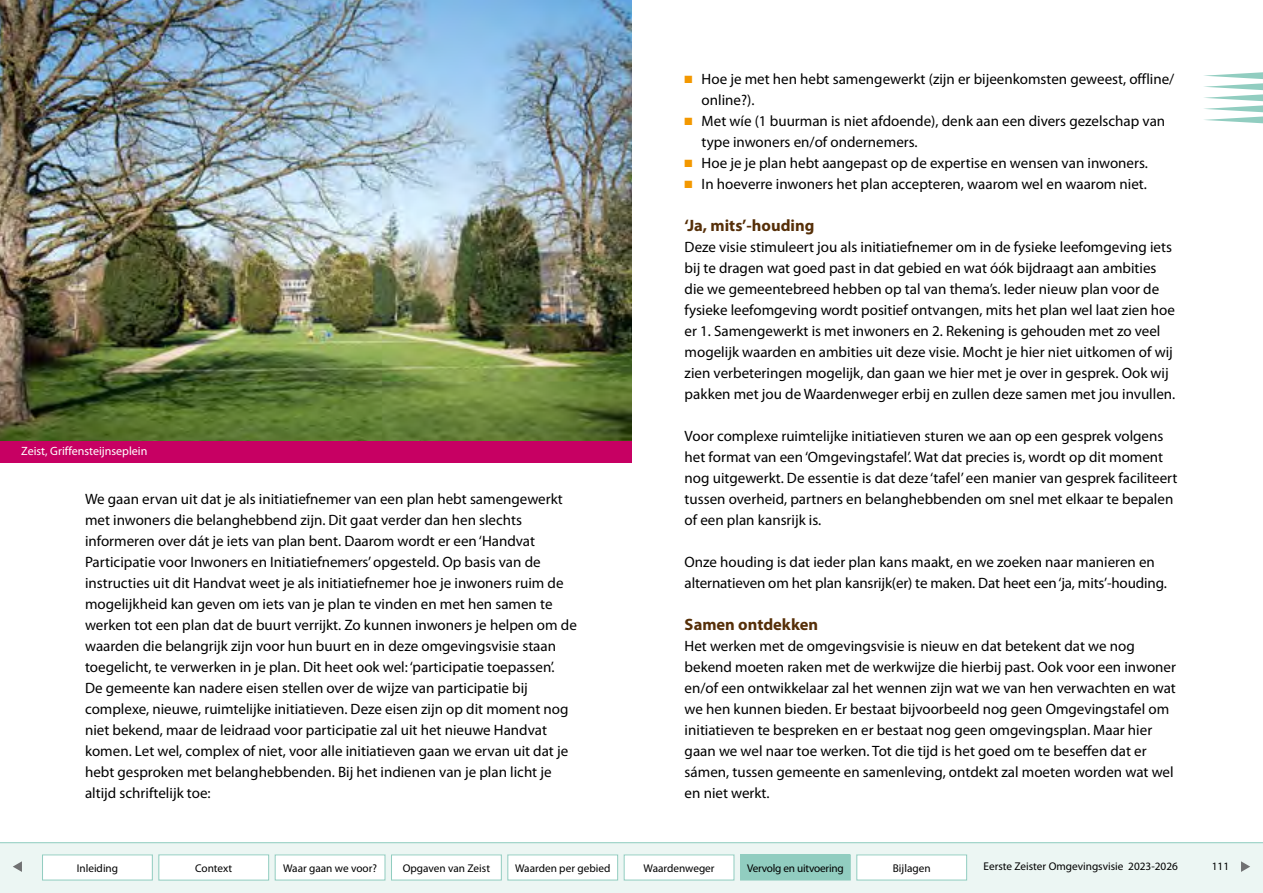
<style>
.page{position:relative;width:1263px;height:893px;background:#fff}
.page>*{position:absolute;margin:0;border:0;box-sizing:border-box;transform-origin:0 0}
.P__Kop_3_zonder_blo{font:700 16.5px "Myriad Pro";color:#562f08}
.P__Platte_tekst{font:15px/21px "Myriad Pro";color:#000}
.H2__Kop_2{font:15px/21px "Myriad Pro";color:#000}
.P__Plat_Inspringen{font:15px/21px "Myriad Pro";color:#000}
.P__Bijschrift_WIT{font:12px "Myriad Pro";color:#fff}
.t1{font:11.25px "Myriad Pro";color:#000}
.t2{font:11.25px "Myriad Pro";letter-spacing:-.02em;color:#000}
.s1{color:#f39800}
</style>
<div class="page">
<img style="left:0;top:0;width:631px;height:441px">
<div style="left:0;top:441px;width:631px;height:21px;background:#c70063"></div>
<svg style="left:1204px;top:72px;width:59px;height:51px"></svg>
<svg style="left:0;top:842px;width:1263px;height:51px;background:#e7f4f0"></svg>
<div style="left:43px;top:855px;width:109px;height:25px;background:#fff"></div>
<div style="left:42px;top:854px;width:111px;height:26px;border:1px solid #91cdc0"></div>
<div style="left:159px;top:855px;width:110px;height:25px;background:#fff"></div>
<div style="left:158px;top:854px;width:111px;height:26px;border:1px solid #91cdc0"></div>
<div style="left:275px;top:855px;width:110px;height:25px;background:#fff"></div>
<div style="left:275px;top:854px;width:110px;height:26px;border:1px solid #91cdc0"></div>
<div style="left:391px;top:855px;width:110px;height:25px;background:#fff"></div>
<div style="left:391px;top:854px;width:111px;height:26px;border:1px solid #91cdc0"></div>
<div style="left:508px;top:855px;width:110px;height:25px;background:#fff"></div>
<div style="left:507px;top:854px;width:111px;height:26px;border:1px solid #91cdc0"></div>
<div style="left:624px;top:855px;width:110px;height:25px;background:#fff"></div>
<div style="left:624px;top:854px;width:110px;height:26px;border:1px solid #91cdc0"></div>
<div style="left:740px;top:855px;width:110px;height:25px;background:#91cdc0"></div>
<div style="left:740px;top:854px;width:111px;height:26px;border:1px solid #91cdc0"></div>
<div style="left:857px;top:855px;width:110px;height:25px;background:#fff"></div>
<div style="left:856px;top:854px;width:111px;height:26px;border:1px solid #91cdc0"></div>
<svg style="left:13px;top:861px;width:9px;height:11px"></svg>
<svg style="left:1241px;top:861px;width:9px;height:11px"></svg>
<p class="P__Bijschrift_WIT" style="left:21px;top:445px;width:128px">Zeist, Griffensteijnseplein</p>
<p class="P__Platte_tekst" style="left:85px;top:489px;width:493px">We gaan ervan uit dat je als initiatiefnemer van een plan hebt samengewerkt met inwoners die belanghebbend zijn. Dit gaat verder dan hen slechts informeren over dát je iets van plan bent. Daarom wordt er een ‘Handvat Participatie voor Inwoners en Initiatiefnemers’ opgesteld. Op basis van de instructies uit dit Handvat weet je als initiatiefnemer hoe je inwoners ruim de mogelijkheid kan geven om iets van je plan te vinden en met hen samen te werken tot een plan dat de buurt verrijkt. Zo kunnen inwoners je helpen om de waarden die belangrijk zijn voor hun buurt en in deze omgevingsvisie staan toegelicht, te verwerken in je plan. Dit heet ook wel: ‘participatie toepassen’.<br>De gemeente kan nadere eisen stellen over de wijze van participatie bij complexe, nieuwe, ruimtelijke initiatieven. Deze eisen zijn op dit moment nog niet bekend, maar de leidraad voor participatie zal uit het nieuwe Handvat komen. Let wel, complex of niet, voor alle initiatieven gaan we ervan uit dat je hebt gesproken met belanghebbenden. Bij het indienen van je plan licht je altijd schriftelijk toe:</p>
<p class="P__Plat_Inspringen" style="left:702px;top:69px;width:474px;text-indent:-17px"><span class="s1">■</span> Hoe je met hen hebt samengewerkt (zijn er bijeenkomsten geweest, offline/ online?).</p>
<p class="P__Plat_Inspringen" style="left:702px;top:111px;width:465px;text-indent:-17px"><span class="s1">■</span> Met wíe (1 buurman is niet afdoende), denk aan een divers gezelschap van type inwoners en/of ondernemers.</p>
<p class="P__Plat_Inspringen" style="left:685px;top:153px;width:465px"><span class="s1">■</span> Hoe je je plan hebt aangepast op de expertise en wensen van inwoners.</p>
<p class="P__Plat_Inspringen" style="left:685px;top:174px;width:464px"><span class="s1">■</span> In hoeverre inwoners het plan accepteren, waarom wel en waarom niet.</p>
<p class="P__Kop_3_zonder_blo" style="left:685px;top:216px;width:131px">‘Ja, mits’-houding</p>
<p class="P__Platte_tekst" style="left:685px;top:237px;width:492px">Deze visie stimuleert jou als initiatiefnemer om in de fysieke leefomgeving iets bij te dragen wat goed past in dat gebied en wat óók bijdraagt aan ambities die we gemeentebreed hebben op tal van thema’s. Ieder nieuw plan voor de fysieke leefomgeving wordt positief ontvangen, mits het plan wel laat zien hoe er 1. Samengewerkt is met inwoners en 2. Rekening is gehouden met zo veel mogelijk waarden en ambities uit deze visie. Mocht je hier niet uitkomen of wij zien verbeteringen mogelijk, dan gaan we hier met je over in gesprek. Ook wij pakken met jou de Waardenweger erbij en zullen deze samen met jou invullen.</p>
<p class="P__Platte_tekst" style="left:685px;top:426px;width:494px">Voor complexe ruimtelijke initiatieven sturen we aan op een gesprek volgens het format van een ‘Omgevingstafel’. Wat dat precies is, wordt op dit moment nog uitgewerkt. De essentie is dat deze ‘tafel’ een manier van gesprek faciliteert tussen overheid, partners en belanghebbenden om snel met elkaar te bepalen of een plan kansrijk is.</p>
<p class="P__Platte_tekst" style="left:685px;top:552px;width:484px">Onze houding is dat ieder plan kans maakt, en we zoeken naar manieren en alternatieven om het plan kansrijk(er) te maken. Dat heet een ‘ja, mits’-houding.</p>
<p class="P__Kop_3_zonder_blo" style="left:685px;top:615px;width:135px">Samen ontdekken</p>
<h2 class="H2__Kop_2" style="left:685px;top:636px;width:493px">Het werken met de omgevingsvisie is nieuw en dat betekent dat we nog bekend moeten raken met de werkwijze die hierbij past. Ook voor een inwoner en/of een ontwikkelaar zal het wennen zijn wat we van hen verwachten en wat we hen kunnen bieden. Er bestaat bijvoorbeeld nog geen Omgevingstafel om initiatieven te bespreken en er bestaat nog geen omgevingsplan. Maar hier gaan we wel naar toe werken. Tot die tijd is het goed om te beseffen dat er sámen, tussen gemeente en samenleving, ontdekt zal moeten worden wat wel en niet werkt.</h2>
<p class="t1" style="left:77px;top:862px;width:43px">Inleiding</p>
<p class="t1" style="left:195px;top:862px;width:39px">Context</p>
<p class="t1" style="left:283px;top:862px;width:95px">Waar gaan we voor?</p>
<p class="t1" style="left:403px;top:862px;width:89px">Opgaven van Zeist</p>
<p class="t1" style="left:515px;top:862px;width:97px">Waarden per gebied</p>
<p class="t1" style="left:643px;top:862px;width:73px">Waardenweger</p>
<p class="t2" style="left:747px;top:862px;width:98px">Vervolg en uitvoering</p>
<p class="t1" style="left:893px;top:862px;width:39px">Bijlagen</p>
<p class="t1" style="left:983px;top:860px;width:196px">Eerste Zeister Omgevingsvisie 2023-2026</p>
<p class="t1" style="left:1212px;top:860px;width:19px">111</p>
</div>
